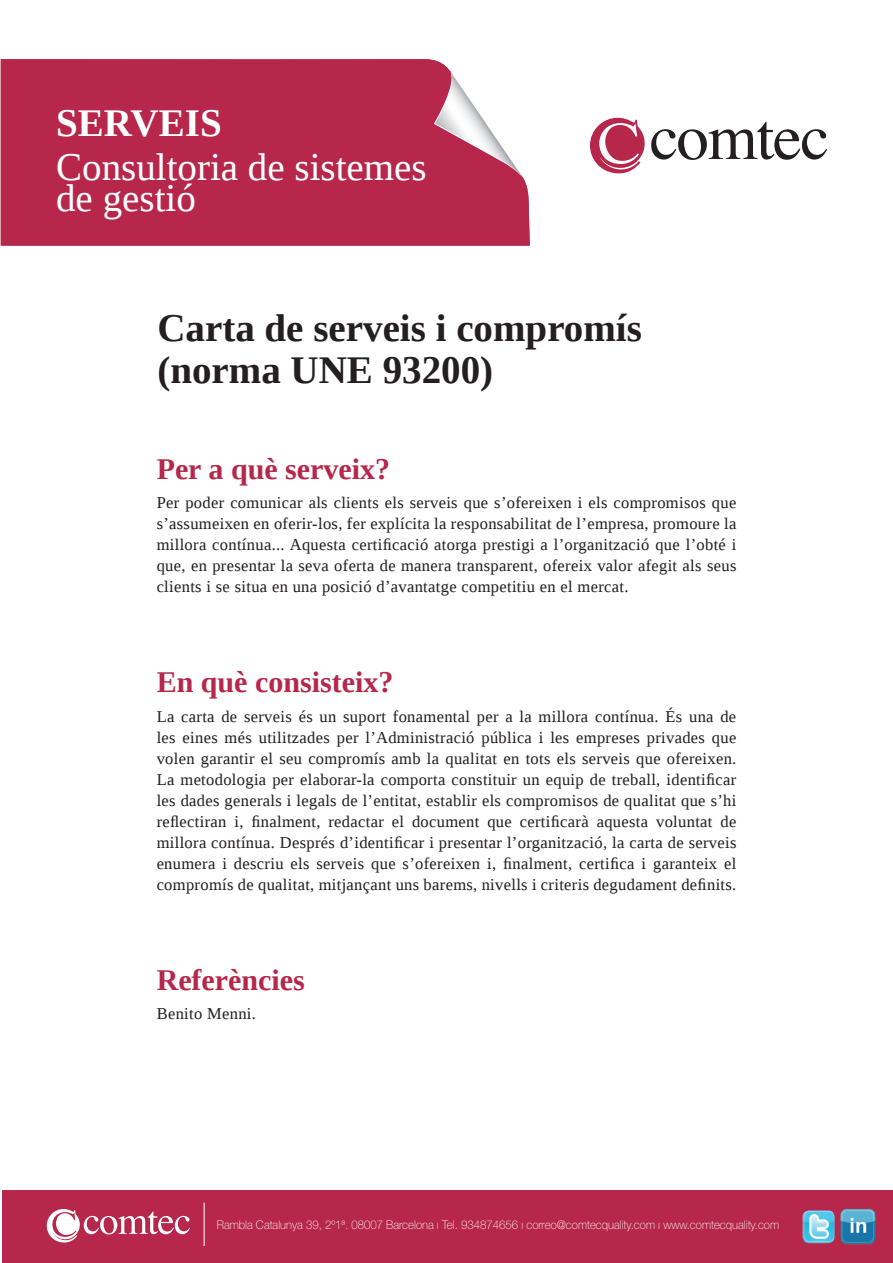
<style>
.page{position:relative;width:893px;height:1263px;background:#fff}
.page>*{position:absolute;margin:0;border:0;box-sizing:border-box;transform-origin:0 0}
.t1{font:700 39px/42px "Liberation Serif";color:#231f20}
.t2{font:39px/31.5px "Liberation Serif";color:#fff}
.t3{font:700 39px "Liberation Serif";color:#fff}
.t4{font:700 30px "Liberation Serif";color:#b6274b}
.t5{font:16.5px/21px "Liberation Serif";letter-spacing:.02em;color:#231f20;text-align:justify}
.t6{font:100 12px "Helvetica Neue LT";color:#fff;scale:.95 1}
</style>
<div class="page">
<div style="left:1px;top:59px;width:529px;height:187px;background:#b6274b"></div>
<svg style="left:434px;top:71px;width:89px;height:107px"></svg>
<svg style="left:590px;top:118px;width:237px;height:56px"></svg>
<div style="left:2px;top:1191px;width:890px;height:72px;background:#b6274b"></div>
<img style="left:840px;top:1209px;width:36px;height:36px">
<img style="left:803px;top:1210px;width:31px;height:33px">
<svg style="left:47px;top:1209px;width:143px;height:34px"></svg>
<hr style="left:204px;top:1202px;width:1px;height:44px;background:#fff">
<h1 class="t3" style="left:56px;top:101px;width:167px">SERVEIS</h1>
<h1 class="t2" style="left:56px;top:151px;width:372px">Consultoria de sistemes de gestió</h1>
<h1 class="t1" style="left:157px;top:307px;width:486px">Carta de serveis i compromís (norma UNE 93200)</h1>
<h2 class="t4" style="left:157px;top:452px;width:235px">Per a què serveix?</h2>
<p class="t5" style="left:157px;top:492px;width:581px">Per poder comunicar als clients els serveis que s’ofereixen i els compromisos que s’assumeixen en oferir-los, fer explícita la responsabilitat de l’empresa, promoure la millora contínua... Aquesta certificació atorga prestigi a l’organització que l’obté i que, en presentar la seva oferta de manera transparent, ofereix valor afegit als seus clients i se situa en una posició d’avantatge competitiu en el mercat.</p>
<h2 class="t4" style="left:157px;top:665px;width:238px">En què consisteix?</h2>
<p class="t5" style="left:157px;top:706px;width:581px">La carta de serveis és un suport fonamental per a la millora contínua. És una de les eines més utilitzades per l’Administració pública i les empreses privades que volen garantir el seu compromís amb la qualitat en tots els serveis que ofereixen.<br>La metodologia per elaborar-la comporta constituir un equip de treball, identificar les dades generals i legals de l’entitat, establir els compromisos de qualitat que s’hi reflectiran i, finalment, redactar el document que certificarà aquesta voluntat de millora contínua. Després d’identificar i presentar l’organització, la carta de serveis enumera i descriu els serveis que s’ofereixen i, finalment, certifica i garanteix el compromís de qualitat, mitjançant uns barems, nivells i criteris degudament definits.</p>
<h2 class="t4" style="left:157px;top:963px;width:150px">Referències</h2>
<p class="t5" style="left:157px;top:1003px;width:101px">Benito Menni.</p>
<p class="t6" style="left:217px;top:1218px;width:593px">Rambla Catalunya 39, 2º1ª. 08007 Barcelona ı Tel. 934874656 ı correo@comtecquality.com ı www.comtecquality.com</p>
</div>
